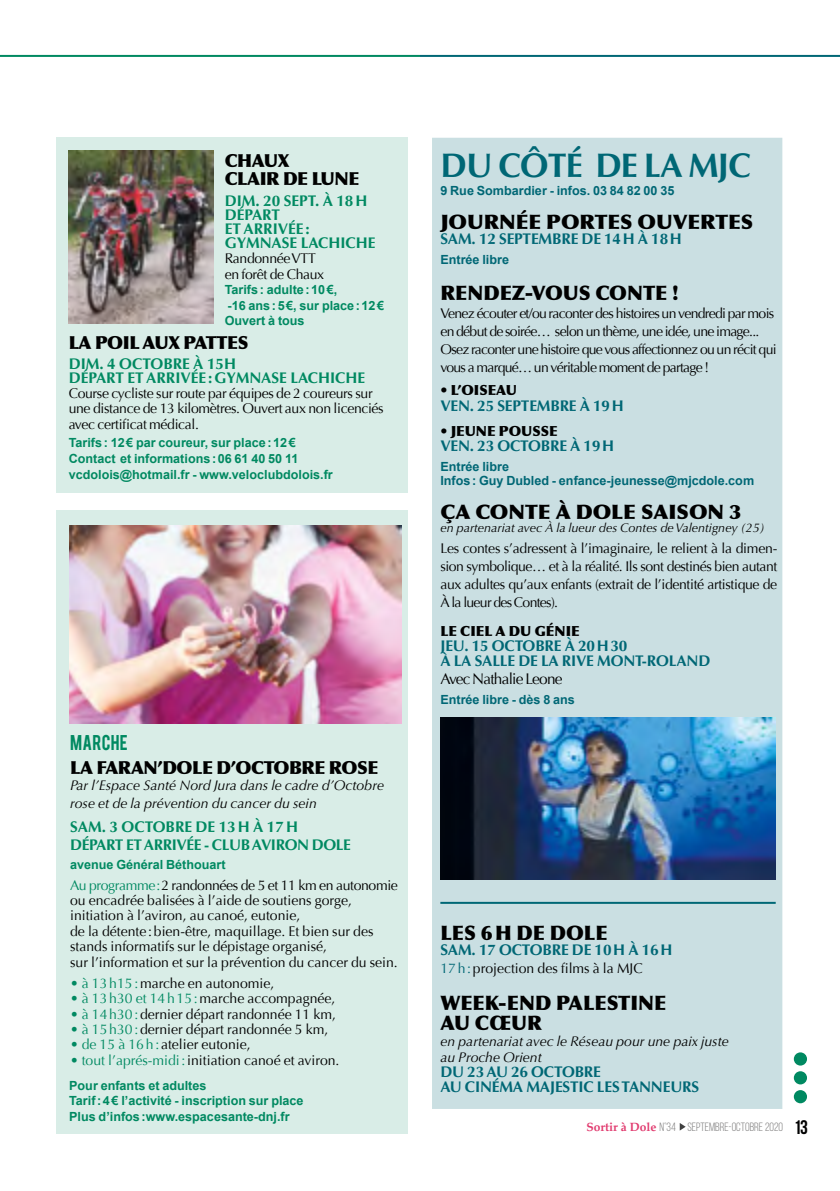
<style>
.page{position:relative;width:840px;height:1191px;background:#fff}
.page>*{position:absolute;margin:0;border:0;box-sizing:border-box;transform-origin:0 0}
.t1{font:700 34px "Optima";letter-spacing:-.025em;color:#006775}
.t2{font:900 20px/19.6px "Optima";color:#000}
.t3{font:900 20px "Optima";color:#000;scale:1.04 1}
.t4{font:900 18px/18.2px "Optima";letter-spacing:-.025em;color:#000}
.t5{font:16.8px "Bebas";letter-spacing:.02em;color:#008961}
.t6{font:700 15.4px/15.4px "Optima";letter-spacing:-.01em;color:#006775}
.t7{font:700 15.4px/14px "Optima";color:#008961}
.t8{font:700 15.4px/18.2px "Optima";letter-spacing:-.025em;color:#008961}
.t9{font:15.4px "Optima";letter-spacing:-.05em;color:#000}
.t10{font:14px/15.4px "Optima";color:#000}
.t11{font:14px/18px "Optima";letter-spacing:-.025em;color:#000}
.t12{font:14px/18px "Optima";letter-spacing:-.05em;color:#000}
.t13{font:italic 14px/16px "Optima";color:#000}
.t14{font:900 14px "Optima";color:#000}
.t15{font:700 12.6px/15.4px "Arial";color:#008961}
.t16{font:700 12.6px/14px "Arial";color:#006775}
.t17{font:italic 12.6px "Optima";color:#000}
.t18{font:12px "Bebas Neue";color:#7c7b7b}
.s1{color:#008961}
.s2{color:#006775}
.s3{font-family:"Palatino";font-weight:700;color:#e13b6f}
.s4{font-weight:700;font-size:19.6px;color:#000}
</style>
<div class="page">
<div style="left:793px;top:1090px;width:13px;height:13px;background:#008961;border-radius:50%"></div>
<div style="left:793px;top:1071px;width:13px;height:13px;background:#008961;border-radius:50%"></div>
<div style="left:793px;top:1052px;width:13px;height:13px;background:#008961;border-radius:50%"></div>
<hr style="left:420px;top:55px;width:419px;height:2px;background:#006775">
<svg style="left:679px;top:1123px;width:6px;height:7px"></svg>
<hr style="left:0;top:55px;width:420px;height:2px;background:#008961">
<div style="left:432px;top:138px;width:350px;height:971px;background:#cadfe2"></div>
<hr style="left:440px;top:902px;width:335px;height:2px;background:#006775">
<div style="left:57px;top:510px;width:351px;height:624px;background:#d9ede7"></div>
<img style="left:69px;top:525px;width:332px;height:198px">
<div style="left:57px;top:138px;width:351px;height:355px;background:#d9ede7"></div>
<img style="left:69px;top:151px;width:144px;height:173px">
<img style="left:440px;top:717px;width:335px;height:162px">
<p class="t4" style="left:225px;top:151px;width:136px">CHAUX<br>CLAIR DE LUNE</p>
<p class="t7" style="left:225px;top:194px;width:152px">DIM. 20 SEPT. À 18H<br>DÉPART<br>ET ARRIVÉE:<br>GYMNASE LACHICHE</p>
<p class="t11" style="left:225px;top:251px;width:101px;line-height:15.4px">Randonnée VTT en forêt de Chaux</p>
<p class="t15" style="left:225px;top:282px;width:161px">Tarifs: adulte:10€,<br>-16 ans:5€, sur place:12€<br>Ouvert à tous</p>
<p class="t4" style="left:69px;top:333px;width:181px">LA POIL AUX PATTES</p>
<p class="t7" style="left:69px;top:356px;width:298px">DIM. 4 OCTOBRE À 15H<br>DÉPART ET ARRIVÉE:GYMNASE LACHICHE</p>
<p class="t11" style="left:69px;top:386px;width:316px;line-height:15.4px">Course cycliste sur route par équipes de 2 coureurs sur une distance de 13 kilomètres. Ouvert aux non licenciés avec certificat médical.</p>
<p class="t15" style="left:69px;top:435px;width:228px">Tarifs: 12€ par coureur, sur place:12€</p>
<p class="t15" style="left:69px;top:452px;width:265px">Contact et informations:06 61 40 50 11 vcdolois@hotmail.fr - www.veloclubdolois.fr</p>
<h1 class="t1" style="left:440px;top:146px;width:312px">DU CÔTÉ DE LA MJC</h1>
<p class="t16" style="left:440px;top:184px;width:235px">9 Rue Sombardier - infos. 03 84 82 00 35</p>
<h2 class="t3" style="left:440px;top:209px;width:302px">JOURNÉE PORTES OUVERTES</h2>
<p class="t6" style="left:440px;top:231px;width:243px">SAM. 12 SEPTEMBRE DE 14H À 18H</p>
<p class="t16" style="left:440px;top:253px;width:70px">Entrée libre</p>
<h2 class="t2" style="left:440px;top:283px;width:240px">RENDEZ-VOUS CONTE !</h2>
<p class="t12" style="left:440px;top:305px;width:337px">Venez écouter et/ou raconter des histoires un vendredi par mois en début de soirée… selon un thème, une idée, une image...<br>Osez raconter une histoire que vous affectionnez ou un récit qui vous a marqué… un véritable moment de partage !</p>
<p class="t14" style="left:440px;top:382px;width:78px">• L’OISEAU</p>
<p class="t6" style="left:440px;top:398px;width:185px">VEN. 25 SEPTEMBRE À 19H</p>
<p class="t14" style="left:440px;top:422px;width:119px">• JEUNE POUSSE</p>
<p class="t6" style="left:440px;top:439px;width:175px">VEN. 23 OCTOBRE À 19H</p>
<p class="t16" style="left:440px;top:460px;width:315px">Entrée libre<br>Infos: Guy Dubled - enfance-jeunesse@mjcdole.com</p>
<h2 class="t3" style="left:440px;top:500px;width:291px">ÇA CONTE À DOLE SAISON 3</h2>
<p class="t17" style="left:440px;top:520px;width:325px">en partenariat avec À la lueur des Contes de Valentigney (25)</p>
<p class="t11" style="left:440px;top:540px;width:338px;text-align:justify">Les contes s’adressent à l’imaginaire, le relient à la dimen&shy;sion symbolique… et à la réalité. Ils sont destinés bien autant aux adultes qu’aux enfants (extrait de l’identité artistique de À la lueur des Contes).</p>
<p class="t14" style="left:440px;top:622px;width:141px">LE CIEL A DU GÉNIE</p>
<p class="t6" style="left:440px;top:638px;width:271px">JEU. 15 OCTOBRE À 20H30<br>À LA SALLE DE LA RIVE MONT-ROLAND</p>
<p class="t9" style="left:440px;top:670px;width:124px">Avec Nathalie Leone</p>
<p class="t16" style="left:440px;top:693px;width:136px">Entrée libre - dès 8 ans</p>
<p class="t5" style="left:70px;top:730px;width:59px">MARCHE</p>
<p class="t4" style="left:70px;top:758px;width:309px">LA FARAN’DOLE D’OCTOBRE ROSE</p>
<p class="t13" style="left:70px;top:776px;width:315px;line-height:18.2px">Par l’Espace Santé Nord Jura dans le cadre d’Octobre rose et de la prévention du cancer du sein</p>
<p class="t8" style="left:70px;top:818px;width:282px">SAM. 3 OCTOBRE DE 13H À 17H<br>DÉPART ET ARRIVÉE - CLUB AVIRON DOLE</p>
<p class="t15" style="left:70px;top:857px;width:157px">avenue Général Béthouart</p>
<p class="t10" style="left:70px;top:877px;width:329px"><span class="s1">Au programme:</span>2 randonnées de 5 et 11 km en autonomie ou encadrée balisées à l’aide de soutiens gorge, initiation à l’aviron, au canoé, eutonie,<br>de la détente :bien-être, maquillage. Et bien sur des stands informatifs sur le dépistage organisé,<br>sur l’information et sur la prévention du cancer du sein.</p>
<p class="t10" style="left:70px;top:975px;width:205px"><span class="s1">• à 13h15:</span>marche en autonomie,</p>
<p class="t10" style="left:70px;top:991px;width:267px"><span class="s1">• à 13h30 et 14h15:</span>marche accompagnée,</p>
<p class="t10" style="left:70px;top:1006px;width:267px"><span class="s1">• à 14h30:</span>dernier départ randonnée 11 km,</p>
<p class="t10" style="left:70px;top:1021px;width:259px"><span class="s1">• à 15h30:</span>dernier départ randonnée 5 km,</p>
<p class="t10" style="left:70px;top:1037px;width:182px"><span class="s1">• de 15 à 16h:</span>atelier eutonie,</p>
<p class="t10" style="left:70px;top:1052px;width:271px"><span class="s1">• tout l’aprés-midi:</span>initiation canoé et aviron.</p>
<h2 class="t2" style="left:440px;top:923px;width:169px">LES 6H DE DOLE</h2>
<p class="t6" style="left:440px;top:942px;width:233px">SAM. 17 OCTOBRE DE 10H À 16H</p>
<p class="t10" style="left:440px;top:961px;width:204px"><span class="s2">17h:</span>projection des films à la MJC</p>
<h2 class="t2" style="left:440px;top:993px;width:227px">WEEK-END PALESTINE<br>AU CŒUR</h2>
<p class="t13" style="left:440px;top:1032px;width:290px">en partenariat avec le Réseau pour une paix juste au Proche Orient</p>
<p class="t6" style="left:440px;top:1064px;width:162px">DU 23 AU 26 OCTOBRE</p>
<p class="t15" style="left:69px;top:1078px;width:139px">Pour enfants et adultes</p>
<p class="t6" style="left:440px;top:1079px;width:260px">AU CINÉMA MAJESTIC LES TANNEURS</p>
<p class="t15" style="left:69px;top:1093px;width:236px">Tarif:4€ l’activité - inscription sur place<br>Plus d’infos:www.espacesante-dnj.fr</p>
<p class="t18" style="left:586px;top:1120px;width:223px"><span class="s3">Sortir à Dole</span> N°34 SEPTEMBRE-OCTOBRE 2020 <span class="s4">13</span></p>
</div>
